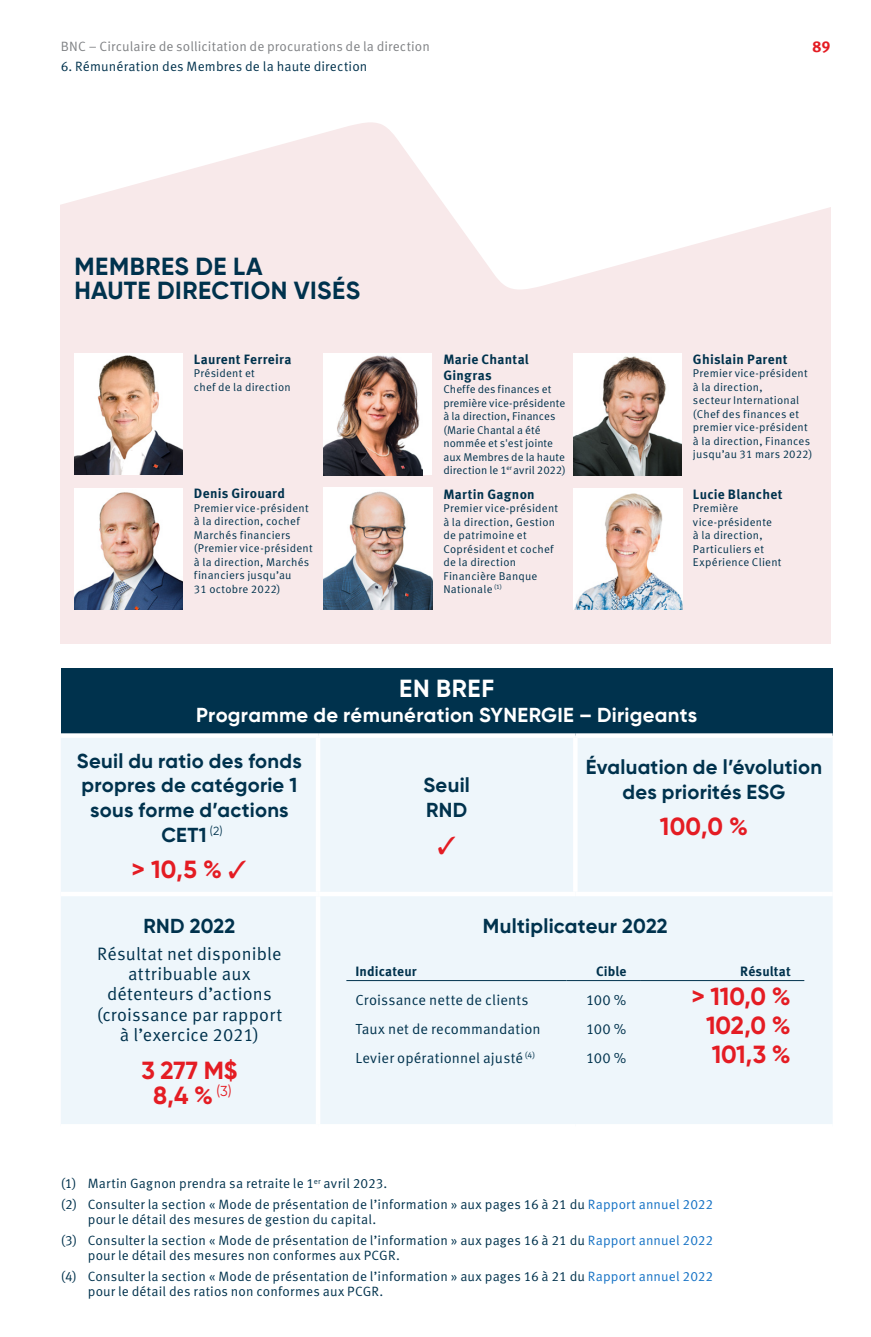
<style>
.page{position:relative;width:871px;height:1337px;background:#fff}
.page>*{position:absolute;margin:0;border:0;box-sizing:border-box;transform-origin:0 0}
.Bullet{font:700 24.75px/24.8px "Gilroy";letter-spacing:-.005em;color:#e41c23;text-align:center}
._02-Sous-section{font:700 24.75px/24.8px "Gilroy";letter-spacing:.02em;color:#00324d}
._03-Sous-titre_1_-_r{font:700 24.75px "Gilroy";color:#e41c23}
._02-Sous-section-2{font:700 24.75px "Gilroy";letter-spacing:.03em;color:#fff}
._03-Sous-titre_1_-_r-2{font:700 20.25px/24.8px "Gilroy";letter-spacing:.015em;color:#00324d;text-align:center}
._03-Sous-titre_1_-_r-3{font:700 20.25px "Gilroy";letter-spacing:.015em;color:#fff}
.Texte{font:18px/20.2px "Meta Pro Norm";letter-spacing:.01em;color:#00324d;text-align:center}
.t1{font:700 15.75px "Meta Pro";color:#e41c23}
.Texte-Table_6_5_pt{font:14.62px "Meta Pro Norm";letter-spacing:.01em;color:#00324d}
.t2{font:13.5px/15.8px "Meta Pro Norm";letter-spacing:.01em;color:#00324d}
.Header_6_5_pt{font:700 13.5px/15.8px "Meta Pro";letter-spacing:.02em;color:#00324d}
.t3{font:13.5px "Meta Pro Norm";letter-spacing:.005em;color:#808285}
.Texte-Table_6_pt{font:700 13.5px "Meta Pro";letter-spacing:.01em;color:#00324d}
.Header_6_5_pt-2{font:11.25px/13.5px "Meta Pro Norm";letter-spacing:.02em;color:#00324d}
.Header_6_5_pt-3{font:11.25px/13.5px "Meta Pro Norm";color:#00324d}
.s1{color:#1572c5}
</style>
<div class="page">
<svg style="left:61px;top:122px;width:769px;height:521px;fill:#f8e9ea"></svg>
<img style="left:574px;top:353px;width:108px;height:122px">
<img style="left:75px;top:353px;width:108px;height:122px">
<img style="left:75px;top:488px;width:108px;height:121px">
<img style="left:323px;top:488px;width:109px;height:121px">
<img style="left:574px;top:488px;width:108px;height:122px">
<div style="left:323px;top:353px;width:109px;height:122px;background:#fff"></div>
<img style="left:323px;top:355px;width:99px;height:120px">
<div style="left:61px;top:668px;width:771px;height:67px;background:#00324d"></div>
<div style="left:61px;top:738px;width:771px;height:386px;background:#eef6fb"></div>
<div style="left:61px;top:891px;width:257px;height:5px;background:#fff"></div>
<div style="left:318px;top:891px;width:257px;height:5px;background:#fff"></div>
<div style="left:575px;top:891px;width:257px;height:5px;background:#fff"></div>
<div style="left:61px;top:733px;width:257px;height:5px;background:#fff"></div>
<div style="left:318px;top:733px;width:257px;height:5px;background:#fff"></div>
<div style="left:575px;top:733px;width:257px;height:5px;background:#fff"></div>
<hr style="left:316px;top:738px;width:4px;height:153px;background:#fff">
<hr style="left:573px;top:738px;width:4px;height:153px;background:#fff">
<hr style="left:316px;top:896px;width:4px;height:228px;background:#fff">
<hr style="left:346px;top:980px;width:220px;height:1px;background:#00324d">
<hr style="left:566px;top:980px;width:74px;height:1px;background:#00324d">
<hr style="left:640px;top:980px;width:164px;height:1px;background:#00324d">
<svg style="left:438px;top:835px;width:17px;height:18px"></svg>
<p class="t3" style="left:61px;top:36px;width:371px">BNC – Circulaire de sollicitation de procurations de la direction</p>
<p class="t2" style="left:61px;top:58px;width:308px">6. Rémunération des Membres de la haute direction</p>
<p class="t1" style="left:812px;top:35px;width:20px">89</p>
<p class="_02-Sous-section" style="left:74px;top:253px;width:287px">MEMBRES DE LA<br>HAUTE DIRECTION VISÉS</p>
<p class="Header_6_5_pt" style="left:194px;top:350px;width:99px">Laurent Ferreira</p>
<p class="Header_6_5_pt-2" style="left:194px;top:366px;width:98px">Président et<br>chef de la direction</p>
<p class="Header_6_5_pt" style="left:443px;top:350px;width:87px">Marie Chantal<br>Gingras</p>
<p class="Header_6_5_pt-3" style="left:443px;top:382px;width:124px">Cheffe des finances et première vice-présidente à la direction, Finances (Marie Chantal a été nommée et s'est jointe aux Membres de la haute direction le 1<sup>er</sup> avril 2022)</p>
<p class="Header_6_5_pt" style="left:693px;top:350px;width:96px">Ghislain Parent</p>
<p class="Header_6_5_pt-2" style="left:693px;top:366px;width:116px">Premier vice-président à la direction,</p>
<p class="Header_6_5_pt-2" style="left:693px;top:393px;width:121px">secteur International (Chef des finances et premier vice-président à la direction, Finances jusqu’au 31 mars 2022)</p>
<p class="Header_6_5_pt" style="left:194px;top:484px;width:92px">Denis Girouard</p>
<p class="Header_6_5_pt-2" style="left:194px;top:500px;width:120px">Premier vice-président à la direction, cochef<br>Marchés financiers (Premier vice-président à la direction, Marchés financiers jusqu’au<br>31 octobre 2022)</p>
<p class="Header_6_5_pt" style="left:443px;top:485px;width:93px">Martin Gagnon</p>
<p class="Header_6_5_pt-2" style="left:443px;top:501px;width:116px">Premier vice-président à la direction, Gestion de patrimoine et<br>Coprésident et cochef de la direction<br>Financière Banque<br>Nationale <sup>(1)</sup></p>
<p class="Header_6_5_pt" style="left:693px;top:485px;width:91px">Lucie Blanchet</p>
<p class="Header_6_5_pt-2" style="left:693px;top:501px;width:90px">Première vice-présidente<br>à la direction,<br>Particuliers et<br>Expérience Client</p>
<p class="_02-Sous-section-2" style="left:399px;top:673px;width:96px">EN BREF</p>
<p class="_03-Sous-titre_1_-_r-3" style="left:196px;top:702px;width:502px">Programme de rémunération SYNERGIE – Dirigeants</p>
<p class="_03-Sous-titre_1_-_r-2" style="left:77px;top:748px;width:227px">Seuil du ratio des fonds propres de catégorie 1 sous forme d’actions<br>CET1 <sup>(2)</sup></p>
<p class="_03-Sous-titre_1_-_r" style="left:132px;top:854px;width:117px">&gt; 10,5 % ✓</p>
<p class="_03-Sous-titre_1_-_r-2" style="left:586px;top:754px;width:238px">Évaluation de l’évolution des priorités ESG</p>
<p class="_03-Sous-titre_1_-_r" style="left:660px;top:811px;width:90px">100,0 %</p>
<p class="_03-Sous-titre_1_-_r-2" style="left:423px;top:772px;width:48px;text-align:left">Seuil<br>RND</p>
<p class="_03-Sous-titre_1_-_r-2" style="left:143px;top:913px;width:93px">RND 2022</p>
<p class="Texte" style="left:97px;top:942px;width:187px">Résultat net disponible attribuable aux détenteurs d’actions (croissance par rapport à l’exercice 2021)</p>
<p class="Bullet" style="left:141px;top:1057px;width:97px">3 277 M$<br>8,4 % <sup>(3)</sup></p>
<p class="_03-Sous-titre_1_-_r-2" style="left:483px;top:913px;width:186px">Multiplicateur 2022</p>
<p class="Texte-Table_6_pt" style="left:355px;top:960px;width:63px">Indicateur</p>
<p class="Texte-Table_6_pt" style="left:596px;top:960px;width:32px">Cible</p>
<p class="Texte-Table_6_pt" style="left:740px;top:960px;width:52px">Résultat</p>
<p class="Texte-Table_6_5_pt" style="left:355px;top:988px;width:175px">Croissance nette de clients</p>
<p class="Texte-Table_6_5_pt" style="left:586px;top:988px;width:42px">100 %</p>
<p class="Bullet" style="left:692px;top:983px;width:100px">&gt; 110,0 %</p>
<p class="Texte-Table_6_5_pt" style="left:355px;top:1017px;width:187px">Taux net de recommandation</p>
<p class="Texte-Table_6_5_pt" style="left:586px;top:1017px;width:42px">100 %</p>
<p class="Bullet" style="left:706px;top:1012px;width:86px">102,0 %</p>
<p class="Texte-Table_6_5_pt" style="left:355px;top:1046px;width:181px">Levier opérationnel ajusté <sup>(4)</sup></p>
<p class="Texte-Table_6_5_pt" style="left:586px;top:1046px;width:42px">100 %</p>
<p class="Bullet" style="left:711px;top:1041px;width:81px">101,3 %</p>
<p class="t2" style="left:61px;top:1175px;width:328px">(1) Martin Gagnon prendra sa retraite le 1<sup>er</sup> avril 2023.</p>
<p class="t2" style="left:88px;top:1195px;width:627px;text-indent:-27px">(2) Consulter la section « Mode de présentation de l’information » aux pages 16 à 21 du <span class="s1">Rapport annuel 2022 </span>pour le détail des mesures de gestion du capital.</p>
<p class="t2" style="left:88px;top:1231px;width:627px;text-indent:-27px">(3) Consulter la section « Mode de présentation de l’information » aux pages 16 à 21 du <span class="s1">Rapport annuel 2022 </span>pour le détail des mesures non conformes aux PCGR.</p>
<p class="t2" style="left:88px;top:1267px;width:627px;text-indent:-27px">(4) Consulter la section « Mode de présentation de l’information » aux pages 16 à 21 du <span class="s1">Rapport annuel 2022 </span>pour le détail des ratios non conformes aux PCGR.</p>
</div>
